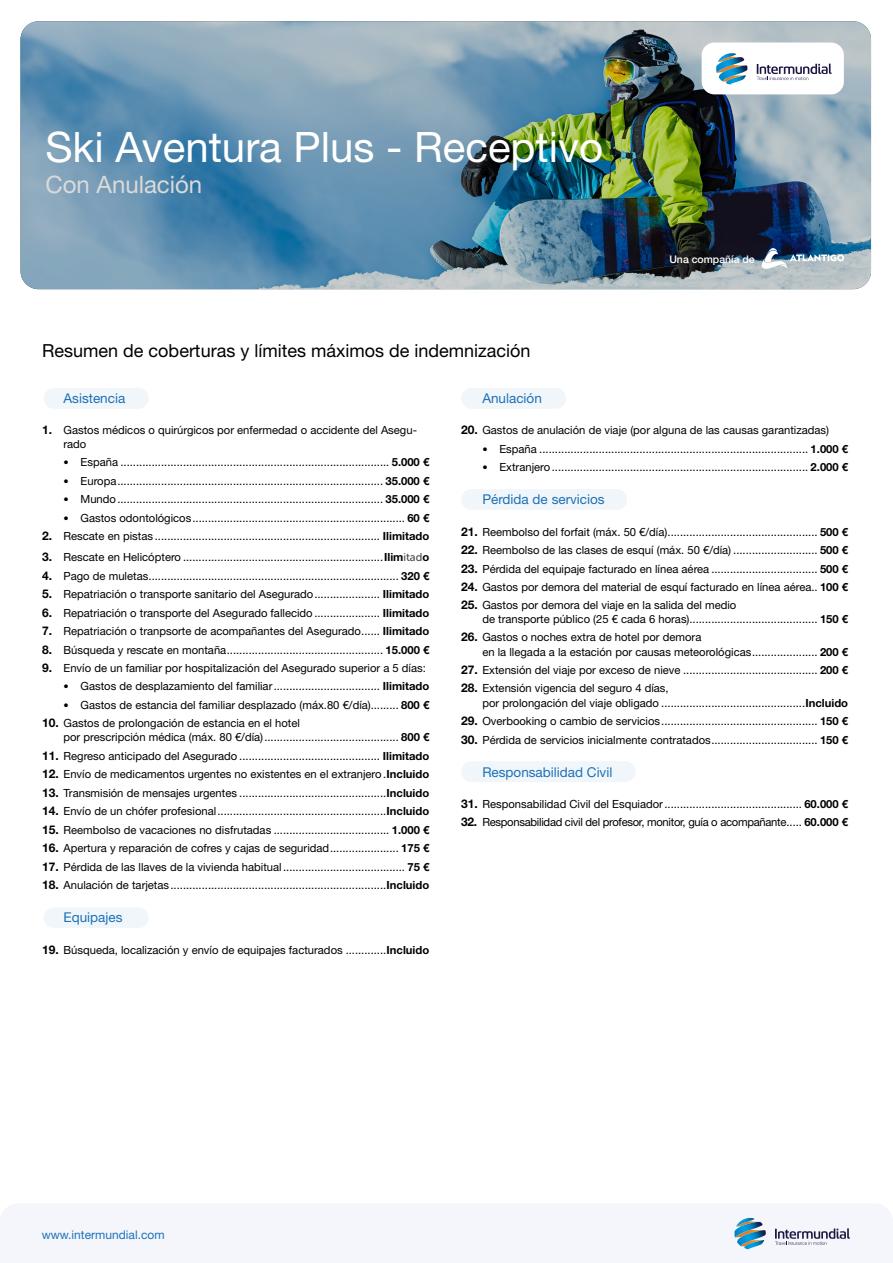
<style>
.page{position:relative;width:893px;height:1263px;background:#fff}
.page>*{position:absolute;margin:0;border:0;box-sizing:border-box;transform-origin:0 0}
.t1{font:42px "Helvetica Neue LT Std";color:#fff}
.t2{font:24px "Helvetica Neue LT Std";color:#dadada}
.t3{font:18px "Helvetica Neue LT Std";color:#000}
.t4{font:13.5px "Helvetica Neue LT Std";color:#1d71b8}
.t5{font:12px "Helvetica Neue LT Std";color:#1d71b8}
.t6{font:11.25px/14.2px "Helvetica Neue LT Std";color:#000}
.t7{font:11.25px "Helvetica Neue LT Std";letter-spacing:-.025em;color:#000}
.t8{font:500 10.5px "Helvetica Neue LT Std";color:#fff}
.s1{font-weight:700;font-size:12px}
.s2{font-weight:700;font-size:10.5px}
.s3{font-weight:700}
.s4{font-family:"Museo Sans Rounded 500";color:#4a4a49}
</style>
<div class="page">
<div style="left:0;top:1204px;width:893px;height:59px;background:#f4f6fc"></div>
<img style="left:736px;top:1218px;width:19px;height:4px">
<img style="left:734px;top:1222px;width:29px;height:15px">
<img style="left:744px;top:1246px;width:20px;height:3px">
<img style="left:737px;top:1230px;width:29px;height:16px">
<svg style="left:775px;top:1228px;width:75px;height:17px"></svg>
<img style="left:21px;top:21px;width:850px;height:268px;border-radius:18px">
<div style="left:44px;top:388px;width:105px;height:21px;background:#f1f6fa;border-radius:10px"></div>
<div style="left:44px;top:907px;width:105px;height:21px;background:#f1f6fa;border-radius:10px"></div>
<div style="left:461px;top:388px;width:105px;height:21px;background:#f1f6fa;border-radius:10px"></div>
<div style="left:461px;top:489px;width:166px;height:21px;background:#f1f6fa;border-radius:10px"></div>
<div style="left:461px;top:761px;width:175px;height:21px;background:#f1f6fa;border-radius:10px"></div>
<div style="left:702px;top:43px;width:142px;height:51px;background:#fff;border-radius:13px"></div>
<img style="left:721px;top:53px;width:15px;height:4px">
<img style="left:716px;top:57px;width:29px;height:16px">
<img style="left:726px;top:82px;width:10px;height:2px">
<img style="left:718px;top:65px;width:29px;height:17px">
<svg style="left:757px;top:64px;width:75px;height:16px"></svg>
<svg style="left:761px;top:248px;width:83px;height:21px"></svg>
<h1 class="t1" style="left:45px;top:122px;width:559px">Ski Aventura Plus - Receptivo</h1>
<h2 class="t2" style="left:45px;top:170px;width:158px">Con Anulación</h2>
<p class="t8" style="left:669px;top:253px;width:87px">Una compañía de</p>
<h3 class="t3" style="left:42px;top:340px;width:490px">Resumen de coberturas y límites máximos de indemnización</h3>
<p class="t4" style="left:64px;top:390px;width:63px">Asistencia</p>
<p class="t6" style="left:64px;top:423px;width:355px;line-height:13.8px;text-indent:-21px"><span class="s1">1.</span> Gastos médicos o quirúrgicos por enfermedad o accidente del Asegu&shy;rado</p>
<p class="t6" style="left:64px;top:455px;width:367px"><span class="s2">•</span> España ...................................................................................... <span class="s3">5.000 €</span></p>
<p class="t6" style="left:64px;top:474px;width:367px"><span class="s2">•</span> Europa..................................................................................... <span class="s3">35.000 €</span></p>
<p class="t6" style="left:64px;top:492px;width:367px"><span class="s2">•</span> Mundo..................................................................................... <span class="s3">35.000 €</span></p>
<p class="t6" style="left:64px;top:511px;width:367px"><span class="s2">•</span> Gastos odontológicos.................................................................... <span class="s3">60 €</span></p>
<p class="t6" style="left:42px;top:529px;width:388px"><span class="s1">2.</span> Rescate en pistas ........................................................................ <span class="s3">Ilimitado</span></p>
<p class="t6" style="left:42px;top:550px;width:388px"><span class="s1">3.</span> Rescate en Helicóptero ................................................................<span class="s3">Ilim</span><span class="s4">itad</span><span class="s3">o</span></p>
<p class="t6" style="left:42px;top:568px;width:388px"><span class="s1">4.</span> Pago de muletas................................................................................ <span class="s3">320 €</span></p>
<p class="t6" style="left:42px;top:587px;width:388px"><span class="s1">5.</span> Repatriación o transporte sanitario del Asegurado..................... <span class="s3">Ilimitado</span></p>
<p class="t6" style="left:42px;top:605px;width:388px"><span class="s1">6.</span> Repatriación o transporte del Asegurado fallecido ..................... <span class="s3">Ilimitado</span></p>
<p class="t6" style="left:42px;top:624px;width:388px"><span class="s1">7.</span> Repatriación o tranpsorte de acompañantes del Asegurado...... <span class="s3">Ilimitado</span></p>
<p class="t6" style="left:42px;top:642px;width:388px"><span class="s1">8.</span> Búsqueda y rescate en montaña.................................................. <span class="s3">15.000 €</span></p>
<p class="t6" style="left:42px;top:660px;width:385px"><span class="s1">9.</span> Envío de un familiar por hospitalización del Asegurado superior a 5 días:</p>
<p class="t6" style="left:64px;top:679px;width:367px"><span class="s2">•</span> Gastos de desplazamiento del familiar.................................. <span class="s3">Ilimitado</span></p>
<p class="t6" style="left:64px;top:697px;width:367px"><span class="s2">•</span> Gastos de estancia del familiar desplazado (máx.80 €/día)......... <span class="s3">800 €</span></p>
<p class="t6" style="left:64px;top:715px;width:367px;text-indent:-21px"><span class="s1">10.</span> Gastos de prolongación de estancia en el hotel<br>por prescripción médica (máx. 80 €/día)........................................... <span class="s3">800 €</span></p>
<p class="t6" style="left:42px;top:748px;width:388px"><span class="s1">11.</span> Regreso anticipado del Asegurado ............................................. <span class="s3">Ilimitado</span></p>
<p class="t6" style="left:42px;top:767px;width:388px"><span class="s1">12.</span> Envío de medicamentos urgentes no existentes en el extranjero.<span class="s3">Incluido</span></p>
<p class="t6" style="left:42px;top:785px;width:388px"><span class="s1">13.</span> Transmisión de mensajes urgentes ...............................................<span class="s3">Incluido</span></p>
<p class="t6" style="left:42px;top:804px;width:388px"><span class="s1">14.</span> Envío de un chófer profesional......................................................<span class="s3">Incluido</span></p>
<p class="t6" style="left:42px;top:822px;width:388px"><span class="s1">15.</span> Reembolso de vacaciones no disfrutadas ..................................... <span class="s3">1.000 €</span></p>
<p class="t6" style="left:42px;top:841px;width:388px"><span class="s1">16.</span> Apertura y reparación de cofres y cajas de seguridad...................... <span class="s3">175 €</span></p>
<p class="t6" style="left:42px;top:859px;width:388px"><span class="s1">17.</span> Pérdida de las llaves de la vivienda habitual....................................... <span class="s3">75 €</span></p>
<p class="t6" style="left:42px;top:878px;width:388px"><span class="s1">18.</span> Anulación de tarjetas.....................................................................<span class="s3">Incluido</span></p>
<p class="t4" style="left:64px;top:909px;width:61px">Equipajes</p>
<p class="t6" style="left:42px;top:942px;width:388px"><span class="s1">19.</span> Búsqueda, localización y envío de equipajes facturados .............<span class="s3">Incluido</span></p>
<p class="t4" style="left:482px;top:390px;width:61px">Anulación</p>
<p class="t6" style="left:461px;top:423px;width:369px"><span class="s1">20.</span> Gastos de anulación de viaje (por alguna de las causas garantizadas)</p>
<p class="t6" style="left:482px;top:441px;width:367px"><span class="s2">•</span> España ...................................................................................... <span class="s3">1.000 €</span></p>
<p class="t6" style="left:482px;top:460px;width:367px"><span class="s2">•</span> Extranjero.................................................................................. <span class="s3">2.000 €</span></p>
<p class="t4" style="left:482px;top:491px;width:124px">Pérdida de servicios</p>
<p class="t6" style="left:461px;top:524px;width:388px"><span class="s1">21.</span> Reembolso del forfait (máx. 50 €/día)................................................ <span class="s3">500 €</span></p>
<p class="t6" style="left:461px;top:543px;width:388px"><span class="s1">22.</span> Reembolso de las clases de esquí (máx. 50 €/día) ........................... <span class="s3">500 €</span></p>
<p class="t6" style="left:461px;top:561px;width:388px"><span class="s1">23.</span> Pérdida del equipaje facturado en línea aérea .................................. <span class="s3">500 €</span></p>
<p class="t6" style="left:461px;top:580px;width:388px"><span class="s1">24.</span> Gastos por demora del material de esquí facturado en línea aérea.. <span class="s3">100 €</span></p>
<p class="t6" style="left:482px;top:598px;width:367px;text-indent:-21px"><span class="s1">25.</span> Gastos por demora del viaje en la salida del medio<br>de transporte público (25 € cada 6 horas)......................................... <span class="s3">150 €</span></p>
<p class="t6" style="left:482px;top:630px;width:367px;text-indent:-21px"><span class="s1">26.</span> Gastos o noches extra de hotel por demora<br>en la llegada a la estación por causas meteorológicas..................... <span class="s3">200 €</span></p>
<p class="t6" style="left:461px;top:663px;width:388px"><span class="s1">27.</span> Extensión del viaje por exceso de nieve ........................................... <span class="s3">200 €</span></p>
<p class="t6" style="left:482px;top:681px;width:367px;text-indent:-21px"><span class="s1">28.</span> Extensión vigencia del seguro 4 días,<br>por prolongación del viaje obligado ..............................................<span class="s3">Incluido</span></p>
<p class="t6" style="left:461px;top:714px;width:388px"><span class="s1">29.</span> Overbooking o cambio de servicios.................................................. <span class="s3">150 €</span></p>
<p class="t6" style="left:461px;top:732px;width:388px"><span class="s1">30.</span> Pérdida de servicios inicialmente contratados.................................. <span class="s3">150 €</span></p>
<p class="t4" style="left:482px;top:764px;width:132px">Responsabilidad Civil</p>
<p class="t6" style="left:461px;top:797px;width:388px"><span class="s1">31.</span> Responsabilidad Civil del Esquiador............................................ <span class="s3">60.000 €</span></p>
<p class="t7" style="left:461px;top:816px;width:388px"><span class="s1">32.</span> Responsabilidad civil del profesor, monitor, guía o acompañante..... <span class="s3">60.000 €</span></p>
<p class="t5" style="left:42px;top:1227px;width:124px">www.intermundial.com</p>
</div>
